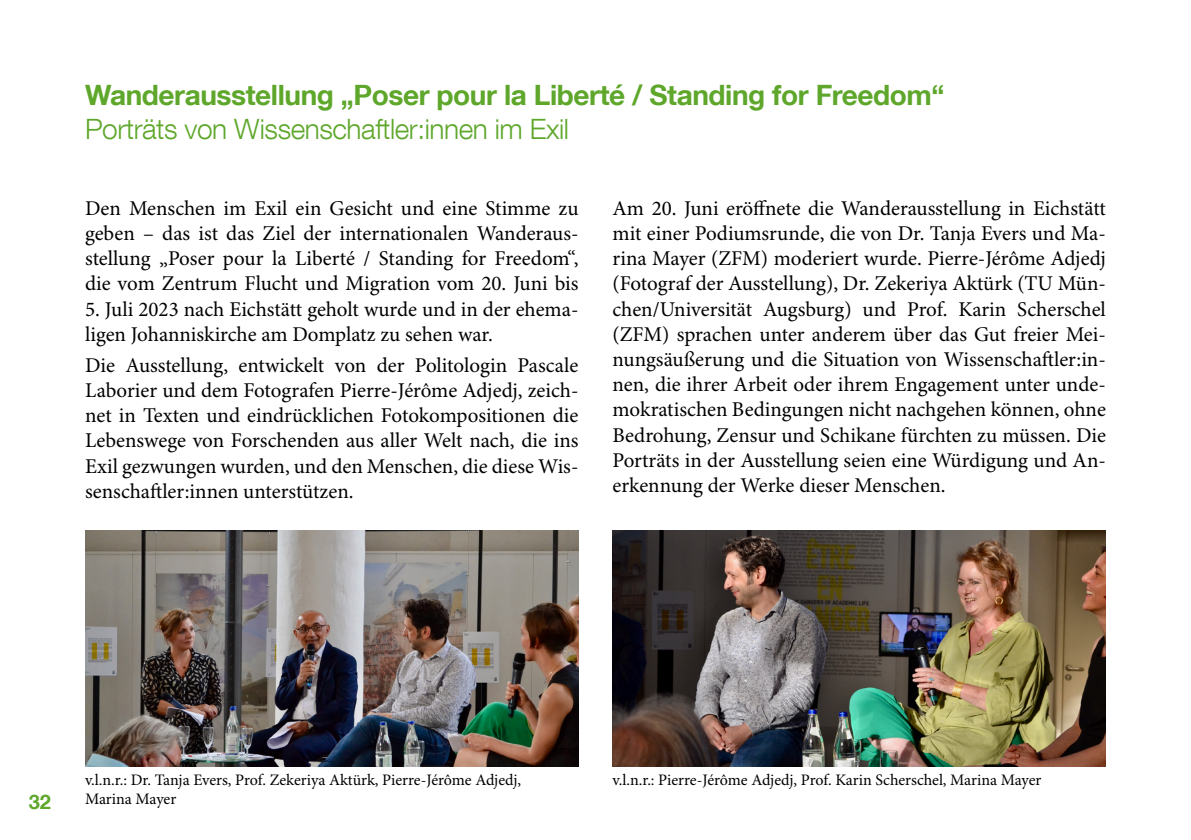
<style>
.page{position:relative;width:1191px;height:840px;background:#fff}
.page>*{position:absolute;margin:0;border:0;box-sizing:border-box;transform-origin:0 0}
.t1{font:700 28px "Helvetica Neue LT Com";letter-spacing:-.015em;color:#5ea72b}
.t2{font:300 28px "Helvetica Neue LT Com";letter-spacing:-.015em;color:#5ea72b}
.t3{font:21px/25.2px "Minion Pro";color:#000;text-align:justify}
.t4{font:700 20px "Helvetica Neue LT Com";color:#5ea72b}
.t5{font:16px "Minion Pro";letter-spacing:-.005em;color:#000}
</style>
<div class="page">
<img style="left:612px;top:530px;width:494px;height:236px">
<img style="left:85px;top:530px;width:493px;height:236px">
<h1 class="t1" style="left:85px;top:77px;width:861px">Wanderausstellung „Poser pour la Liberté / Standing for Freedom“</h1>
<h1 class="t2" style="left:85px;top:112px;width:485px">Porträts von Wissenschaftler:innen im Exil</h1>
<p class="t3" style="left:85px;top:196px;width:495px">Den Menschen im Exil ein Gesicht und eine Stimme zu geben – das ist das Ziel der internationalen Wanderaus&shy;stellung „Poser pour la Liberté / Standing for Freedom“, die vom Zentrum Flucht und Migration vom 20. Juni bis</p>
<p class="t3" style="left:85px;top:297px;width:495px">5. Juli 2023 nach Eichstätt geholt wurde und in der ehema&shy;ligen Johanniskirche am Domplatz zu sehen war.</p>
<p class="t3" style="left:85px;top:353px;width:495px">Die Ausstellung, entwickelt von der Politologin Pascale Laborier und dem Fotografen Pierre-Jérôme Adjedj, zeich&shy;net in Texten und eindrücklichen Fotokompositionen die Lebenswege von Forschenden aus aller Welt nach, die ins Exil gezwungen wurden, und den Menschen, die diese Wis&shy;senschaftler:innen unterstützen.</p>
<p class="t3" style="left:612px;top:196px;width:495px">Am 20. Juni eröffnete die Wanderausstellung in Eichstätt mit einer Podiumsrunde, die von Dr. Tanja Evers und Ma&shy;rina Mayer (ZFM) moderiert wurde. Pierre-Jérôme Adjedj (Fotograf der Ausstellung), Dr. Zekeriya Aktürk (TU Mün&shy;chen/Universität Augsburg) und Prof. Karin Scherschel (ZFM) sprachen unter anderem über das Gut freier Mei&shy;nungsäußerung und die Situation von Wissenschaftler:in&shy;nen, die ihrer Arbeit oder ihrem Engagement unter unde&shy;mokratischen Bedingungen nicht nachgehen können, ohne Bedrohung, Zensur und Schikane fürchten zu müssen. Die Porträts in der Ausstellung seien eine Würdigung und An&shy;erkennung der Werke dieser Menschen.</p>
<p class="t4" style="left:29px;top:788px;width:24px">32</p>
<p class="t5" style="left:85px;top:769px;width:437px">v.l.n.r.: Dr. Tanja Evers, Prof. Zekeriya Aktürk, Pierre-Jérôme Adjedj,</p>
<p class="t5" style="left:612px;top:769px;width:430px">v.l.n.r.: Pierre-Jérôme Adjedj, Prof. Karin Scherschel, Marina Mayer</p>
<p class="t5" style="left:85px;top:789px;width:93px">Marina Mayer</p>
</div>
